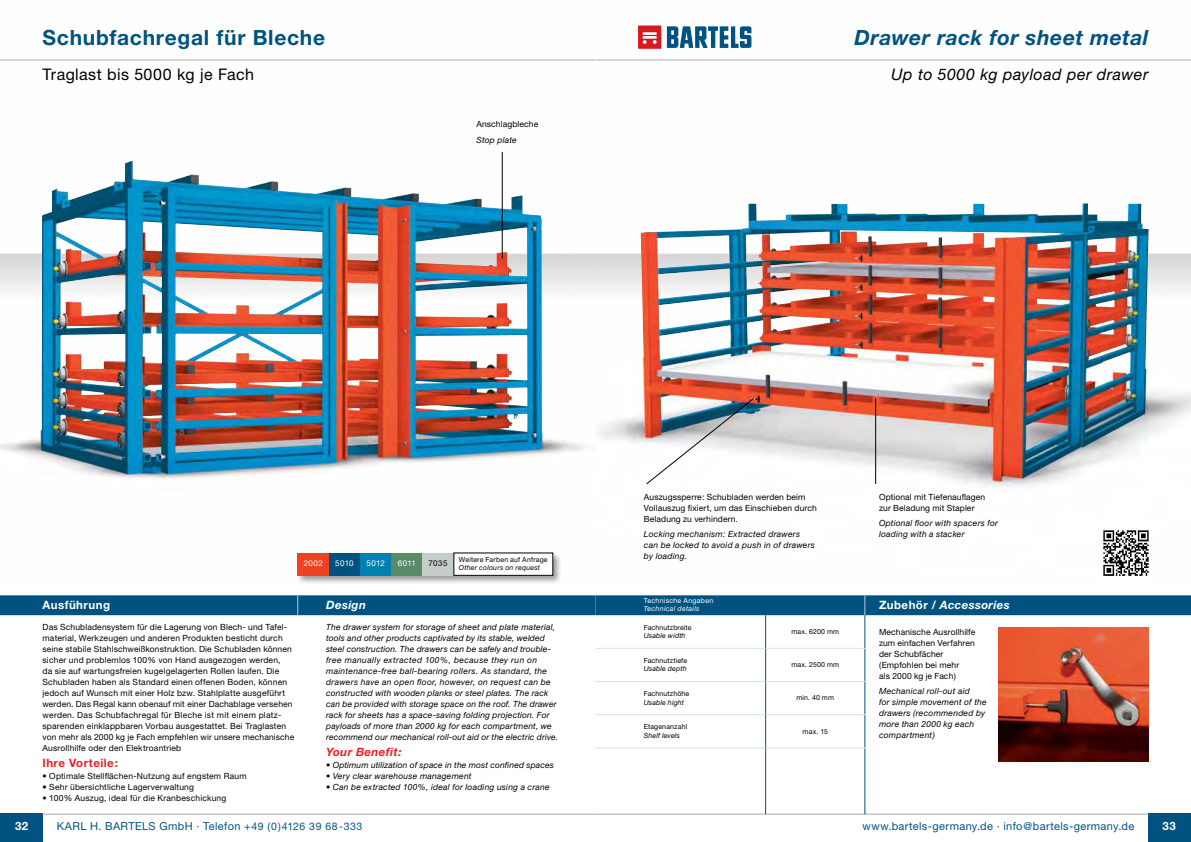
<style>
.page{position:relative;width:1191px;height:842px;background:#fff}
.page>*{position:absolute;margin:0;border:0;box-sizing:border-box;transform-origin:0 0}
.t1{font:italic 700 21px "Helvetica Neue";letter-spacing:.025em;color:#005381}
.t2{font:700 21px "Helvetica Neue";letter-spacing:.035em;color:#005381}
.t3{font:italic 16px "Helvetica Neue";letter-spacing:.03em;color:#000}
.t4{font:16px "Helvetica Neue";letter-spacing:.025em;color:#000}
.t5{font:italic 700 11.5px "Helvetica Neue";letter-spacing:.035em;color:#fff}
.t6{font:700 11.5px "Helvetica Neue";letter-spacing:.04em;color:#fff}
.t7{font:700 11.5px "Helvetica Neue";letter-spacing:.035em;color:#ed1d24}
.t8{font:italic 700 11.5px "Helvetica Neue";letter-spacing:.025em;color:#ed1d24}
.t9{font:11px "Helvetica Neue";letter-spacing:.03em;color:#005381}
.t10{font:8.5px/11px "Helvetica Neue";letter-spacing:.02em;color:#000}
.t11{font:italic 8.5px/11px "Helvetica Neue";letter-spacing:.02em;color:#000}
.t12{font:8px "Helvetica Neue";letter-spacing:.035em;color:#fff}
.t13{font:8px "Helvetica Neue";color:#000}
.t14{font:7px "Helvetica Neue";letter-spacing:.02em;color:#000}
.t15{font:italic 7px "Helvetica Neue";letter-spacing:.02em;color:#000}
.t16{font:7px "Helvetica Neue";letter-spacing:.04em;color:#fff}
.t17{font:italic 7px "Helvetica Neue";letter-spacing:.04em;color:#fff}
.s1{font-style:normal}
.s2{font-size:10.5px}
</style>
<div class="page">
<div style="left:0;top:814px;width:43px;height:28px;background:#005381"></div>
<div style="left:1148px;top:814px;width:43px;height:28px;background:#005381"></div>
<hr style="left:595px;top:814px;width:553px;height:1px;background:#a7a9ac">
<hr style="left:43px;top:814px;width:552px;height:1px;background:#a7a9ac">
<img style="left:0;top:25px;width:1191px;height:462px">
<img style="left:645px;top:203px;width:442px;height:29px">
<hr style="left:765px;top:615px;width:1px;height:33px;background:#005381">
<hr style="left:864px;top:615px;width:1px;height:33px;background:#005381">
<hr style="left:864px;top:649px;width:1px;height:32px;background:#005381">
<hr style="left:864px;top:682px;width:1px;height:32px;background:#005381">
<hr style="left:864px;top:715px;width:1px;height:33px;background:#005381">
<hr style="left:864px;top:748px;width:1px;height:33px;background:#005381">
<hr style="left:864px;top:781px;width:1px;height:33px;background:#005381">
<hr style="left:595px;top:648px;width:43px;height:1px;background:#d7e0eb">
<hr style="left:638px;top:648px;width:127px;height:1px;background:#d7e0eb">
<hr style="left:765px;top:648px;width:100px;height:1px;background:#d7e0eb">
<hr style="left:595px;top:681px;width:43px;height:1px;background:#d7e0eb">
<hr style="left:638px;top:681px;width:127px;height:1px;background:#d7e0eb">
<hr style="left:765px;top:681px;width:100px;height:1px;background:#d7e0eb">
<hr style="left:595px;top:714px;width:43px;height:1px;background:#d7e0eb">
<hr style="left:638px;top:714px;width:127px;height:1px;background:#d7e0eb">
<hr style="left:765px;top:714px;width:100px;height:1px;background:#d7e0eb">
<hr style="left:595px;top:748px;width:43px;height:1px;background:#d7e0eb">
<hr style="left:638px;top:748px;width:127px;height:1px;background:#d7e0eb">
<hr style="left:765px;top:748px;width:100px;height:1px;background:#d7e0eb">
<hr style="left:765px;top:649px;width:1px;height:32px;background:#005381">
<hr style="left:765px;top:682px;width:1px;height:32px;background:#005381">
<hr style="left:765px;top:715px;width:1px;height:33px;background:#005381">
<hr style="left:765px;top:748px;width:1px;height:33px;background:#005381">
<hr style="left:765px;top:781px;width:1px;height:33px;background:#005381">
<hr style="left:595px;top:60px;width:596px;height:1px;background:#a7a9ac">
<svg style="left:638px;top:26px;width:23px;height:23px"></svg>
<svg style="left:667px;top:26px;width:84px;height:22px"></svg>
<img style="left:998px;top:628px;width:150px;height:133px">
<hr style="left:875px;top:398px;width:1px;height:86px;background:#000">
<img style="left:646px;top:398px;width:108px;height:86px">
<img style="left:1103px;top:530px;width:46px;height:46px">
<img style="left:86px;top:161px;width:46px;height:33px">
<hr style="left:0;top:60px;width:595px;height:1px;background:#a7a9ac">
<div style="left:0;top:595px;width:1191px;height:20px;background:#005381"></div>
<hr style="left:502px;top:152px;width:1px;height:107px;background:#000">
<div style="left:296px;top:551px;width:266px;height:34px;background:#000;opacity:.4"></div>
<div style="left:298px;top:553px;width:31px;height:22px;background:#ef4123"></div>
<div style="left:329px;top:553px;width:31px;height:22px;background:#005381"></div>
<div style="left:360px;top:553px;width:31px;height:22px;background:#0081b0"></div>
<div style="left:391px;top:553px;width:31px;height:22px;background:#598b69"></div>
<div style="left:422px;top:553px;width:32px;height:22px;background:#c5cdc9"></div>
<div style="left:454px;top:553px;width:99px;height:22px;background:#fff"></div>
<h1 class="t2" style="left:43px;top:24px;width:284px">Schubfachregal für Bleche</h1>
<h2 class="t4" style="left:43px;top:65px;width:213px">Traglast bis 5000 kg je Fach</h2>
<p class="t10" style="left:476px;top:119px;width:63px">Anschlagbleche</p>
<p class="t11" style="left:476px;top:134px;width:42px">Stop plate</p>
<h1 class="t1" style="left:854px;top:24px;width:295px">Drawer rack for sheet metal</h1>
<h2 class="t3" style="left:891px;top:65px;width:259px">Up to 5000 kg payload per drawer</h2>
<p class="t12" style="left:304px;top:558px;width:21px">2002</p>
<p class="t12" style="left:335px;top:558px;width:20px">5010</p>
<p class="t12" style="left:366px;top:558px;width:20px">5012</p>
<p class="t12" style="left:398px;top:558px;width:20px">6011</p>
<p class="t13" style="left:428px;top:558px;width:20px">7035</p>
<p class="t14" style="left:459px;top:555px;width:90px">Weitere Farben auf Anfrage</p>
<p class="t15" style="left:459px;top:563px;width:83px">Other colours on request</p>
<h3 class="t6" style="left:43px;top:598px;width:69px">Ausführung</h3>
<h3 class="t5" style="left:326px;top:598px;width:41px">Design</h3>
<p class="t10" style="left:43px;top:622px;width:253px">Das Schubladensystem für die Lagerung von Blech- und Tafel&shy;material, Werkzeugen und anderen Produkten besticht durch seine stabile Stahlschweißkonstruktion. Die Schubladen können sicher und problemlos 100% von Hand ausgezogen werden,<br>da sie auf wartungsfreien kugelgelagerten Rollen laufen. Die Schubladen haben als Standard einen offenen Boden, können jedoch auf Wunsch mit einer Holz bzw. Stahlplatte ausgeführt werden. Das Regal kann obenauf mit einer Dachablage versehen werden. Das Schubfachregal für Bleche ist mit einem platz&shy;sparenden einklappbaren Vorbau ausgestattet. Bei Traglasten von mehr als 2000 kg je Fach empfehlen wir unsere mechanische Ausrollhilfe oder den Elektroantrieb</p>
<h3 class="t7" style="left:43px;top:756px;width:77px">Ihre Vorteile:</h3>
<p class="t10" style="left:43px;top:770px;width:206px">• Optimale Stellflächen-Nutzung auf engstem Raum</p>
<p class="t10" style="left:43px;top:781px;width:153px">• Sehr übersichtliche Lagerverwaltung</p>
<p class="t10" style="left:43px;top:792px;width:185px">• 100% Auszug, ideal für die Kranbeschickung</p>
<p class="t11" style="left:326px;top:622px;width:233px">The drawer system for storage of sheet and plate material, tools and other products captivated by its stable, welded steel construction. The drawers can be safely and trouble&shy;free manually extracted 100%, because they run on maintenance-free ball-bearing rollers. As standard, the drawers have an open floor, however, on request can be constructed with wooden planks or steel plates. The rack can be provided with storage space on the roof. The drawer rack for sheets has a space-saving folding projection. For payloads of more than 2000 kg for each compartment, we recommend our mechanical roll-out aid or the electric drive.</p>
<h3 class="t8" style="left:326px;top:745px;width:77px">Your Benefit:</h3>
<p class="t11" style="left:326px;top:759px;width:229px">• Optimum utilization of space in the most confined spaces</p>
<p class="t11" style="left:326px;top:770px;width:147px">• Very clear warehouse management</p>
<p class="t11" style="left:326px;top:781px;width:225px">• Can be extracted 100%, ideal for loading using a crane</p>
<p class="t10" style="left:644px;top:491px;width:174px">Auszugssperre: Schubladen werden beim<br>Vollauszug fixiert, um das Einschieben durch<br>Beladung zu verhindern.</p>
<p class="t11" style="left:644px;top:529px;width:172px">Locking mechanism: Extracted drawers can be locked to avoid a push in of drawers by loading.</p>
<p class="t10" style="left:879px;top:491px;width:108px">Optional mit Tiefenauflagen zur Beladung mit Stapler</p>
<p class="t11" style="left:879px;top:518px;width:120px">Optional floor with spacers for loading with a stacker</p>
<p class="t16" style="left:643px;top:596px;width:71px">Technische Angaben</p>
<p class="t17" style="left:643px;top:605px;width:57px">Technical details</p>
<h3 class="t5" style="left:879px;top:598px;width:132px"><span class="s1">Zubehör /</span> Accessories</h3>
<p class="t14" style="left:643px;top:623px;width:49px">Fachnutzbreite</p>
<p class="t15" style="left:643px;top:631px;width:43px">Usable width</p>
<p class="t10" style="left:879px;top:626px;width:98px">Mechanische Ausrollhilfe zum einfachen Verfahren der Schubfächer (Empfohlen bei mehr<br>als 2000 kg je Fach)</p>
<p class="t11" style="left:879px;top:685px;width:109px">Mechanical roll-out aid<br>for simple movement of the drawers (recommended by more than 2000 kg each compartment)</p>
<p class="t14" style="left:791px;top:627px;width:49px">max. 6200 mm</p>
<p class="t14" style="left:643px;top:656px;width:45px">Fachnutztiefe</p>
<p class="t15" style="left:643px;top:665px;width:44px">Usable depth</p>
<p class="t14" style="left:791px;top:660px;width:49px">max. 2500 mm</p>
<p class="t14" style="left:643px;top:689px;width:47px">Fachnutzhöhe</p>
<p class="t15" style="left:643px;top:698px;width:42px">Usable hight</p>
<p class="t14" style="left:796px;top:694px;width:39px">min. 40 mm</p>
<p class="t14" style="left:643px;top:723px;width:45px">Etagenanzahl</p>
<p class="t15" style="left:643px;top:731px;width:38px">Shelf levels</p>
<p class="t14" style="left:802px;top:727px;width:27px">max. 15</p>
<h3 class="t6" style="left:15px;top:819px;width:15px">32</h3>
<p class="t9" style="left:57px;top:819px;width:307px">KARL H. BARTELS GmbH · Telefon +<span class="s2">49 (0)4126 39 68-333</span></p>
<p class="t9" style="left:862px;top:819px;width:273px">www.bartels-germany.de · info@bartels-germany.de</p>
<h3 class="t6" style="left:1162px;top:819px;width:15px">33</h3>
</div>
